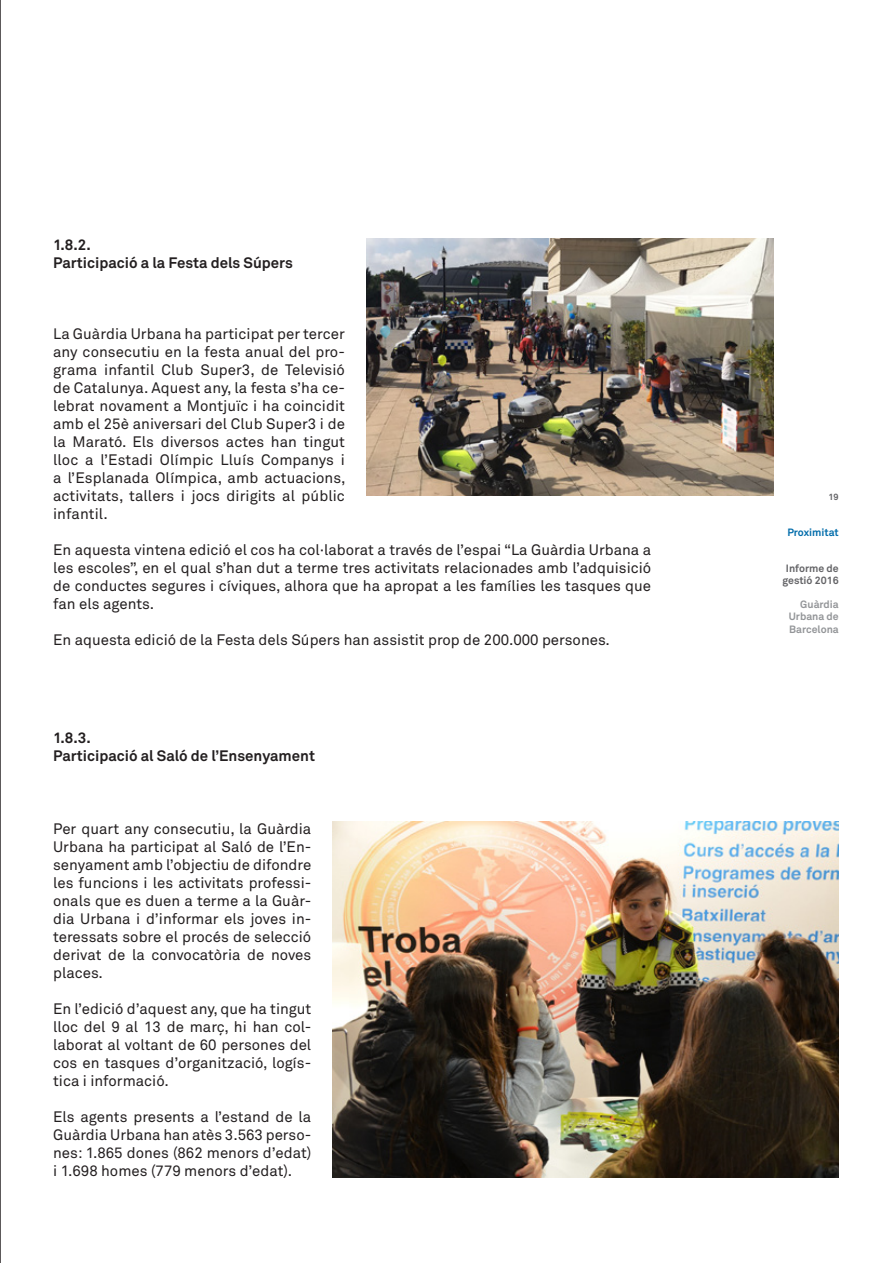
<style>
.page{position:relative;width:893px;height:1263px;background:#fff}
.page>*{position:absolute;margin:0;border:0;box-sizing:border-box;transform-origin:0 0}
.t1{font:15px/18px "Akkurat Pro";color:#231f20;text-align:justify}
.t2{font:700 15px/18px "Akkurat Pro";color:#231f20}
.t3{font:700 10.5px/12.6px "Akkurat Pro";color:#939598;text-align:justify}
.t4{font:700 10.5px/12.6px "Akkurat Pro";color:#636366;text-align:center}
.t5{font:700 10.5px "Akkurat Pro";color:#006caa}
.t6{font:700 9px "Akkurat Pro";color:#636366}
</style>
<div class="page">
<hr style="left:0;top:0;width:1px;height:1263px;background:#231f20">
<img style="left:366px;top:238px;width:407px;height:258px">
<img style="left:333px;top:822px;width:506px;height:355px">
<p class="t2" style="left:53px;top:236px;width:241px">1.8.2.<br>Participació a la Festa dels Súpers</p>
<p class="t1" style="left:53px;top:325px;width:294px">La Guàrdia Urbana ha participat per tercer any consecutiu en la festa anual del pro&shy;grama infantil Club Super3, de Televisió de Catalunya. Aquest any, la festa s’ha ce&shy;lebrat novament a Montjuïc i ha coincidit amb el 25è aniversari del Club Super3 i de la Marató. Els diversos actes han tingut lloc a l’Estadi Olímpic Lluís Companys i a l’Esplanada Olímpica, amb actuacions, activitats, tallers i jocs dirigits al públic infantil.</p>
<p class="t1" style="left:53px;top:541px;width:600px">En aquesta vintena edició el cos ha col·laborat a través de l’espai “La Guàrdia Urbana a les escoles”, en el qual s’han dut a terme tres activitats relacionades amb l’adquisició de conductes segures i cíviques, alhora que ha apropat a les famílies les tasques que fan els agents.</p>
<p class="t1" style="left:53px;top:631px;width:558px">En aquesta edició de la Festa dels Súpers han assistit prop de 200.000 persones.</p>
<p class="t2" style="left:53px;top:729px;width:263px">1.8.3.<br>Participació al Saló de l’Ensenyament</p>
<p class="t1" style="left:53px;top:820px;width:260px">Per quart any consecutiu, la Guàrdia Urbana ha participat al Saló de l’En&shy;senyament amb l’objectiu de difondre les funcions i les activitats professi&shy;onals que es duen a terme a la Guàr&shy;dia Urbana i d’informar els joves in&shy;teressats sobre el procés de selecció derivat de la convocatòria de noves places.</p>
<p class="t1" style="left:53px;top:1000px;width:260px;text-align:left">En l’edició d’aquest any, que ha tingut lloc del 9 al 13 de març, hi han col· laborat al voltant de 60 persones del cos en tasques d’organització, logís&shy;tica i informació.</p>
<p class="t1" style="left:53px;top:1108px;width:260px">Els agents presents a l’estand de la Guàrdia Urbana han atès 3.563 perso&shy;nes: 1.865 dones (862 menors d’edat) i 1.698 homes (779 menors d’edat).</p>
<p class="t6" style="left:828px;top:492px;width:12px">19</p>
<p class="t5" style="left:787px;top:526px;width:53px">Proximitat</p>
<p class="t4" style="left:782px;top:562px;width:58px">Informe de gestió 2016</p>
<p class="t3" style="left:789px;top:598px;width:51px;text-indent:12px">Guàrdia Urbana de Barcelona</p>
</div>
